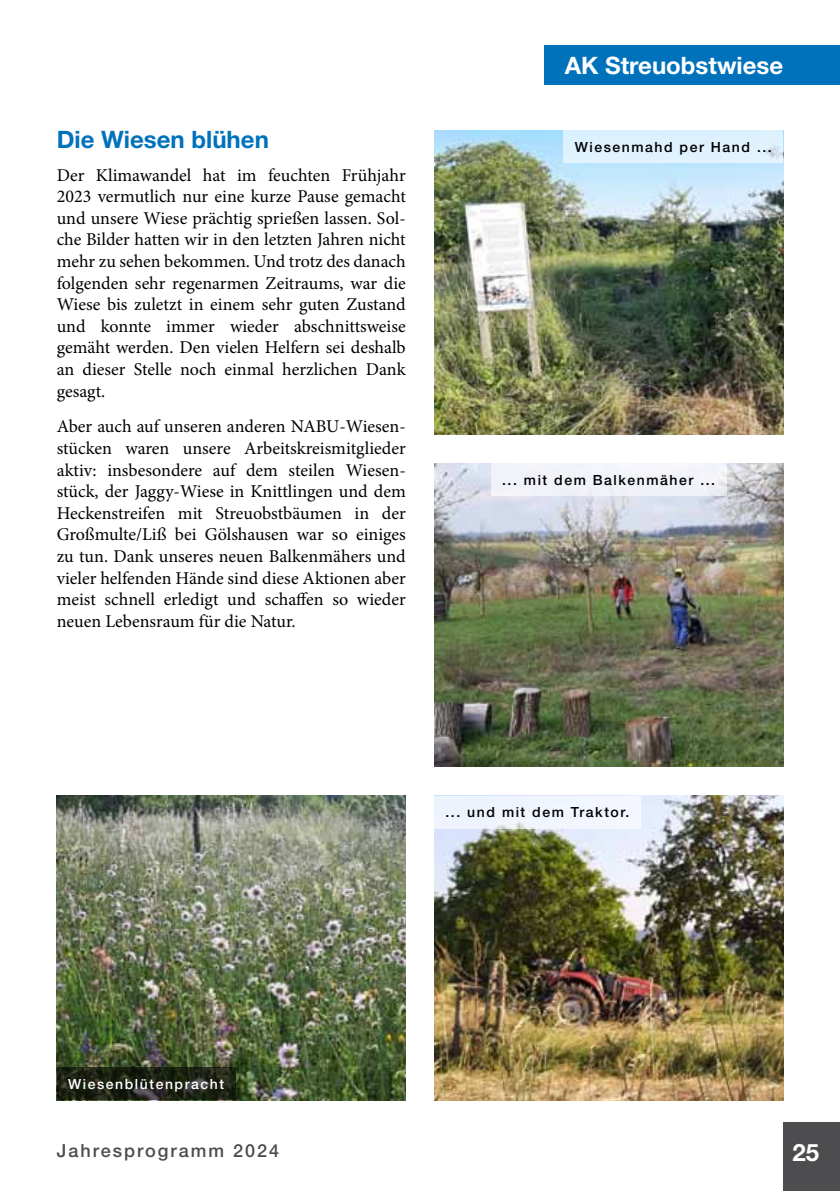
<style>
.page{position:relative;width:840px;height:1191px;background:#fff}
.page>*{position:absolute;margin:0;border:0;box-sizing:border-box;transform-origin:0 0}
.t1{font:700 24px "Helvetica Neue LT Std";color:#fff}
.t2{font:700 24px "Helvetica Neue LT Std";color:#0072bc}
.t3{font:18px/21.6px "Minion Pro";color:#000;text-align:justify}
.t4{font:500 18px "Helvetica Neue LT Std";letter-spacing:.11em;color:#4d4d4f}
.t5{font:500 14px "Helvetica Neue LT Std";letter-spacing:.11em;color:#000}
.t6{font:500 14px "Helvetica Neue LT Std";letter-spacing:.11em;color:#fff}
</style>
<div class="page">
<div style="left:782px;top:1123px;width:57px;height:68px;background:#4d4d4f"></div>
<div style="left:544px;top:45px;width:295px;height:40px;background:#0072bc"></div>
<img style="left:57px;top:796px;width:348px;height:304px">
<img style="left:434px;top:796px;width:348px;height:304px">
<img style="left:434px;top:463px;width:348px;height:303px">
<img style="left:434px;top:130px;width:348px;height:305px">
<svg style="left:57px;top:1067px;width:178px;height:33px;background:#1f2417"></svg>
<div style="left:434px;top:796px;width:206px;height:32px;background:#f0f5fe"></div>
<div style="left:563px;top:130px;width:219px;height:33px;background:#dff2fe"></div>
<div style="left:490px;top:463px;width:236px;height:33px;background:#f1f3fa"></div>
<h1 class="t2" style="left:57px;top:124px;width:213px">Die Wiesen blühen</h1>
<p class="t3" style="left:57px;top:164px;width:350px">Der Klimawandel hat im feuchten Frühjahr 2023 vermutlich nur eine kurze Pause gemacht und unsere Wiese prächtig sprießen lassen. Sol&shy;che Bilder hatten wir in den letzten Jahren nicht mehr zu sehen bekommen. Und trotz des danach folgenden sehr regenarmen Zeitraums, war die Wiese bis zuletzt in einem sehr guten Zustand und konnte immer wieder abschnittsweise gemäht werden. Den vielen Helfern sei deshalb an dieser Stelle noch einmal herzlichen Dank gesagt.</p>
<p class="t3" style="left:57px;top:416px;width:350px">Aber auch auf unseren anderen NABU-Wiesen&shy;stücken waren unsere Arbeitskreismitglieder aktiv: insbesondere auf dem steilen Wiesen&shy;stück, der Jaggy-Wiese in Knittlingen und dem Heckenstreifen mit Streuobstbäumen in der Großmulte/Liß bei Gölshausen war so einiges zu tun. Dank unseres neuen Balkenmähers und vieler helfenden Hände sind diese Aktionen aber meist schnell erledigt und schaffen so wieder neuen Lebensraum für die Natur.</p>
<h1 class="t1" style="left:564px;top:50px;width:220px">AK Streuobstwiese</h1>
<p class="t5" style="left:574px;top:138px;width:198px">Wiesenmahd per Hand ...</p>
<p class="t5" style="left:502px;top:471px;width:214px">... mit dem Balkenmäher ...</p>
<p class="t5" style="left:445px;top:804px;width:185px">... und mit dem Traktor.</p>
<p class="t6" style="left:68px;top:1075px;width:157px">Wiesenblütenpracht</p>
<p class="t4" style="left:57px;top:1139px;width:224px">Jahresprogramm 2024</p>
<h1 class="t1" style="left:792px;top:1138px;width:28px">25</h1>
</div>
